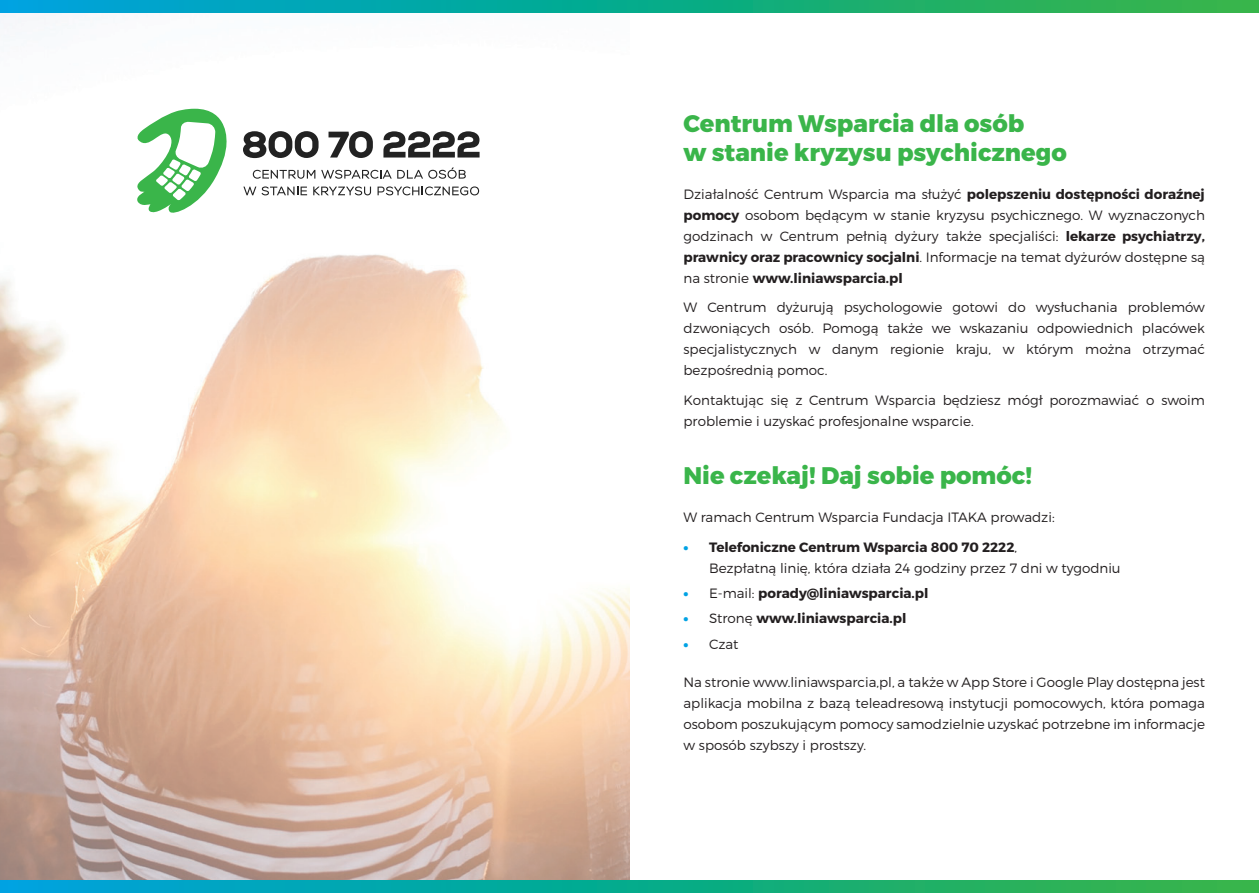
<style>
.page{position:relative;width:1259px;height:893px;background:#fff}
.page>*{position:absolute;margin:0;border:0;box-sizing:border-box;transform-origin:0 0}
.t1{font:800 24px/28.8px "Montserrat";color:#3ab54a}
.t2{font:300 13.5px/21px "Montserrat";color:#231f20;text-align:justify}
.t3{font:700 13.5px "Montserrat";color:#231f20}
.s1{font-weight:700}
.s2{font-weight:900;color:#00a2e4}
.s3{font-weight:300}
</style>
<div class="page">
<img style="left:0;top:13px;width:629px;height:867px">
<svg style="left:0;top:880px;width:1259px;height:13px;background:#10ab8e"></svg>
<svg style="left:0;top:0;width:1259px;height:13px;background:#10ab8e"></svg>
<svg style="left:134px;top:109px;width:95px;height:107px"></svg>
<svg style="left:243px;top:131px;width:75px;height:27px"></svg>
<svg style="left:328px;top:131px;width:45px;height:27px"></svg>
<svg style="left:383px;top:131px;width:96px;height:27px"></svg>
<svg style="left:253px;top:170px;width:62px;height:9px"></svg>
<svg style="left:321px;top:167px;width:145px;height:12px"></svg>
<svg style="left:243px;top:186px;width:64px;height:9px"></svg>
<svg style="left:313px;top:186px;width:58px;height:9px"></svg>
<svg style="left:377px;top:186px;width:102px;height:9px"></svg>
<p class="t1" style="left:683px;top:110px;width:385px">Centrum Wsparcia dla osób<br>w stanie kryzysu psychicznego</p>
<p class="t2" style="left:683px;top:183px;width:523px">Działalność Centrum Wsparcia ma służyć <span class="s1">polepszeniu dostępności doraźnej pomocy</span> osobom będącym w stanie kryzysu psychicznego. W wyznaczonych godzinach w Centrum pełnią dyżury także specjaliści: <span class="s1">lekarze psychiatrzy, prawnicy oraz pracownicy socjalni</span>. Informacje na temat dyżurów dostępne są na stronie <span class="s1">www.liniawsparcia.pl</span></p>
<p class="t2" style="left:683px;top:297px;width:523px">W Centrum dyżurują psychologowie gotowi do wysłuchania problemów dzwoniących osób. Pomogą także we wskazaniu odpowiednich placówek specjalistycznych w danym regionie kraju, w którym można otrzymać bezpośrednią pomoc.</p>
<p class="t2" style="left:683px;top:389px;width:523px">Kontaktując się z Centrum Wsparcia będziesz mógł porozmawiać o swoim problemie i uzyskać profesjonalne wsparcie.</p>
<p class="t1" style="left:683px;top:462px;width:350px">Nie czekaj! Daj sobie pomóc!</p>
<p class="t2" style="left:683px;top:507px;width:373px">W ramach Centrum Wsparcia Fundacja ITAKA prowadzi:</p>
<p class="t2" style="left:709px;top:536px;width:413px;text-indent:-26px"><span class="s2">•</span> <span class="s1">Telefoniczne Centrum Wsparcia 800 70 2222</span>,<br>Bezpłatną linię, która działa 24 godziny przez 7 dni w tygodniu</p>
<p class="t3" style="left:683px;top:585px;width:246px"><span class="s2">•</span> <span class="s3">E-mail:</span> porady@liniawsparcia.pl</p>
<p class="t3" style="left:683px;top:610px;width:224px"><span class="s2">•</span> <span class="s3">Stronę</span> www.liniawsparcia.pl</p>
<p class="t2" style="left:683px;top:633px;width:56px"><span class="s2">•</span> Czat</p>
<p class="t2" style="left:683px;top:671px;width:523px">Na stronie www.liniawsparcia,pl, a także w App Store i Google Play dostępna jest aplikacja mobilna z bazą teleadresową instytucji pomocowych, która pomaga osobom poszukującym pomocy samodzielnie uzyskać potrzebne im informacje w sposób szybszy i prostszy.</p>
</div>
